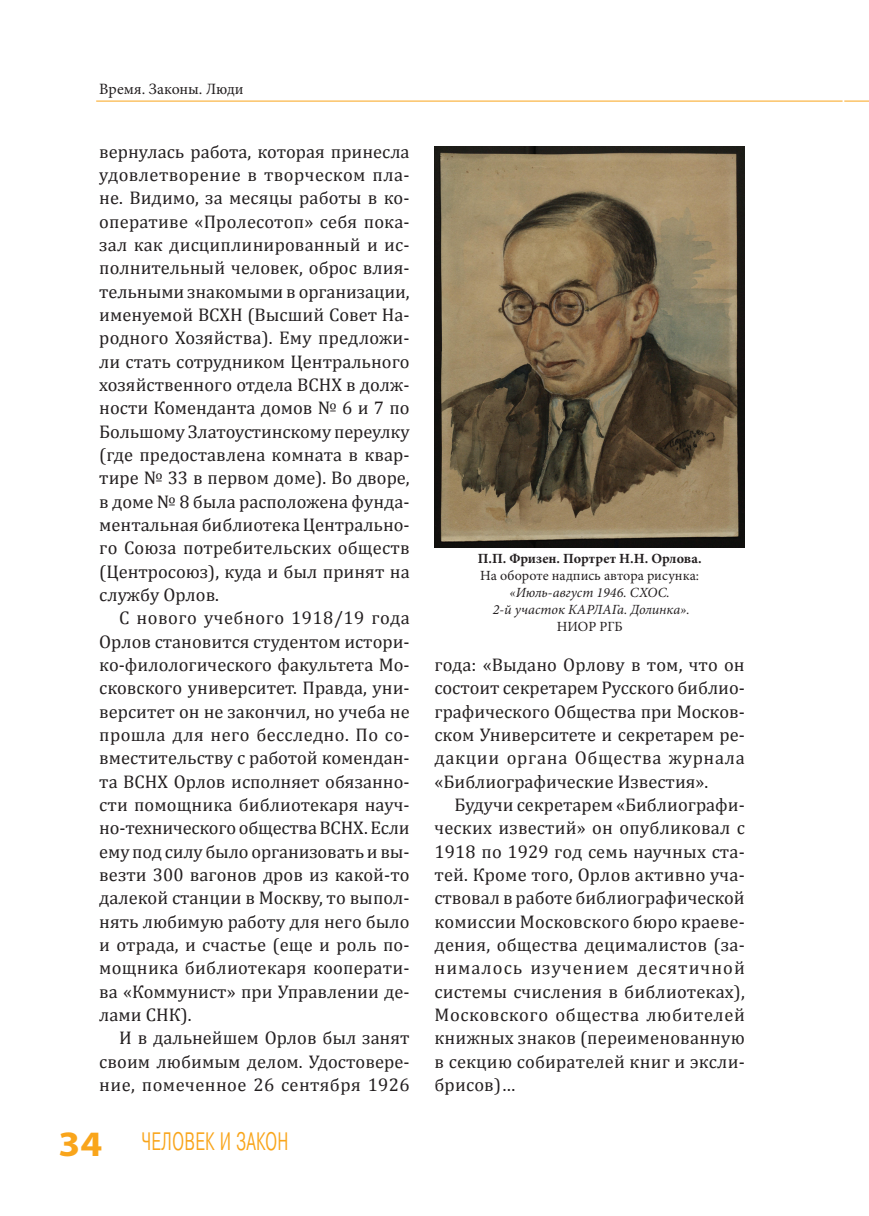
<style>
.page{position:relative;width:869px;height:1216px;background:#fff}
.page>*{position:absolute;margin:0;border:0;box-sizing:border-box;transform-origin:0 0}
.t1{font:300 25.2px "Pragmatica Cond";letter-spacing:.01em;color:#f9a51b;scale:.8 1}
.t2{font:18.38px/23.3px "Cambria";letter-spacing:.01em;color:#231f20;text-align:justify}
.t3{font:15.75px "Minion Pro";color:#231f20}
.t4{font:italic 14px/16.8px "Minion Pro";color:#231f20;text-align:center}
.t5{font:14px "Minion Pro";color:#231f20}
.t6{font:700 14px "Minion Pro";color:#231f20}
.s1{font-family:"Myriad Pro";font-weight:700;font-size:35.88px}
</style>
<div class="page">
<hr style="left:96px;top:101px;width:746px;height:1px;background:#f9a51b">
<svg style="left:844px;top:101px;width:24px;height:1px"></svg>
<img style="left:434px;top:147px;width:310px;height:400px">
<p class="t3" style="left:99px;top:79px;width:146px">Время. Законы. Люди</p>
<p class="t2" style="left:99px;top:139px;width:312px">вернулась работа, которая принесла удовлетворение в творческом пла&shy;не. Видимо, за месяцы работы в ко&shy;оперативе «Пролесотоп» себя пока&shy;зал как дисциплинированный и ис&shy;полнительный человек, оброс влия&shy;тельными знакомыми в организации, именуемой ВСХН (Высший Совет На&shy;родного Хозяйства). Ему предложи&shy;ли стать сотрудником Центрального хозяйственного отдела ВСНХ в долж&shy;ности Коменданта домов № 6 и 7 по Большому Златоустинскому переулку (где предоставлена комната в квар&shy;тире № 33 в первом доме). Во дворе, в доме № 8 была расположена фунда&shy;ментальная библиотека Центрально&shy;го Союза потребительских обществ (Центросоюз), куда и был принят на службу Орлов.</p>
<p class="t2" style="left:99px;top:606px;width:312px;text-indent:20px">С нового учебного 1918/19 года Орлов становится студентом истори&shy;ко-филологического факультета Мо&shy;сковского университет. Правда, уни&shy;верситет он не закончил, но учеба не прошла для него бесследно. По со&shy;вместительству с работой комендан&shy;та ВСНХ Орлов исполняет обязанно&shy;сти помощника библиотекаря науч&shy;но-технического общества ВСНХ. Если ему под силу было организовать и вы&shy;везти 300 вагонов дров из какой-то далекой станции в Москву, то выпол&shy;нять любимую работу для него было и отрада, и счастье (еще и роль по&shy;мощника библиотекаря кооперати&shy;ва «Коммунист» при Управлении де&shy;лами СНК).</p>
<p class="t2" style="left:99px;top:1025px;width:312px;text-indent:20px">И в дальнейшем Орлов был занят своим любимым делом. Удостовере&shy;ние, помеченное 26 сентября 1926</p>
<h1 class="t1" style="left:59px;top:1126px;width:289px"><span class="s1">34</span> ЧЕЛОВЕК И ЗАКОН</h1>
<p class="t6" style="left:477px;top:550px;width:225px">П.П. Фризен. Портрет Н.Н. Орлова.</p>
<p class="t5" style="left:480px;top:567px;width:220px">На обороте надпись автора рисунка:</p>
<p class="t4" style="left:492px;top:583px;width:198px">«Июль-август 1946. СХОС.<br>2-й участок КАРЛАГа. Долинка».</p>
<p class="t5" style="left:556px;top:617px;width:67px">НИОР РГБ</p>
<p class="t2" style="left:434px;top:652px;width:312px">года: «Выдано Орлову в том, что он состоит секретарем Русского библио&shy;графического Общества при Москов&shy;ском Университете и секретарем ре&shy;дакции органа Общества журнала «Библиографические Известия».</p>
<p class="t2" style="left:434px;top:792px;width:312px;text-indent:20px">Будучи секретарем «Библиографи&shy;ческих известий» он опубликовал с 1918 по 1929 год семь научных ста&shy;тей. Кроме того, Орлов активно уча&shy;ствовал в работе библиографической комиссии Московского бюро краеве&shy;дения, общества децималистов (за&shy;нималось изучением десятичной системы счисления в библиотеках), Московского общества любителей книжных знаков (переименованную в секцию собирателей книг и эксли&shy;брисов)…</p>
</div>
